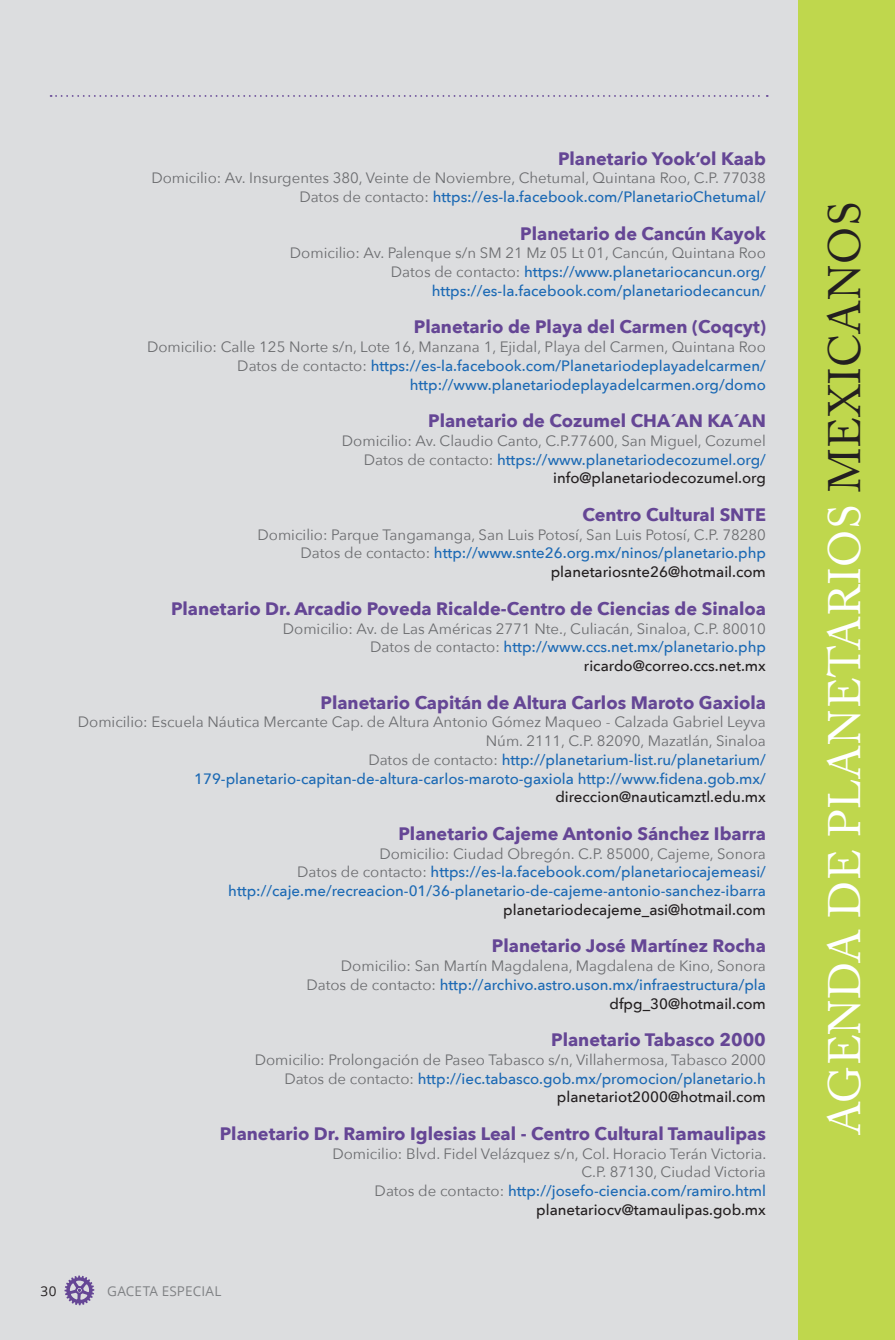
<style>
.page{position:relative;width:895px;height:1340px;background:#fff}
.page>*{position:absolute;margin:0;border:0;box-sizing:border-box;transform-origin:0 0}
.t1{font:45px "Adobe Caslon Pro";letter-spacing:.015em;color:#fff}
.t2{font:700 18px "Avenir Next";color:#654695}
.t3{font:15px/18.8px "Avenir Next";color:#6c6d70;text-align:right}
.t4{font:500 15px/18.8px "Avenir Next";color:#1b69b4;text-align:right}
.t5{font:500 15px "Avenir Next";color:#231f20}
.t6{font:13.5px "Open Sans";letter-spacing:.01em;color:#808285}
.t7{font:13.5px "Open Sans";color:#231f20}
.s1{font-weight:500;color:#1b69b4}
.s2{font-weight:400;color:#6c6d70}
.s3{font-weight:500;color:#231f20}
.s4{color:#231f20}
</style>
<div class="page">
<div style="left:0;top:0;width:841px;height:1340px;background:#dcdddf"></div>
<svg style="left:64px;top:1275px;width:30px;height:30px"></svg>
<div style="left:797px;top:0;width:97px;height:1340px;background:#bfd74d"></div>
<svg style="left:51px;top:95px;width:716px;height:2px"></svg>
<p class="t2" style="left:558px;top:143px;width:209px">Planetario Yook’ol Kaab</p>
<p class="t3" style="left:151px;top:168px;width:616px">Domicilio: Av. Insurgentes 380, Veinte de Noviembre, Chetumal, Quintana Roo, C.P. 77038<br>Datos de contacto: <span class="s1">https://es-la.facebook.com/PlanetarioChetumal/</span></p>
<p class="t2" style="left:520px;top:218px;width:247px">Planetario de Cancún Kayok</p>
<p class="t4" style="left:290px;top:243px;width:477px"><span class="s2">Domicilio: Av. Palenque s/n SM 21 Mz 05 Lt 01, Cancún, Quintana Roo<br>Datos de contacto:</span> https://www.planetariocancun.org/ https://es-la.facebook.com/planetariodecancun/</p>
<p class="t2" style="left:413px;top:311px;width:353px">Planetario de Playa del Carmen (Coqcyt)</p>
<p class="t4" style="left:147px;top:337px;width:620px"><span class="s2">Domicilio: Calle 125 Norte s/n, Lote 16, Manzana 1, Ejidal, Playa del Carmen, Quintana Roo<br>Datos de contacto:</span> https://es-la.facebook.com/Planetariodeplayadelcarmen/ http://www.planetariodeplayadelcarmen.org/domo</p>
<p class="t2" style="left:428px;top:405px;width:339px">Planetario de Cozumel CHA´AN KA´AN</p>
<p class="t3" style="left:342px;top:431px;width:425px">Domicilio: Av. Claudio Canto, C.P.77600, San Miguel, Cozumel<br>Datos de contacto: <span class="s1">https://www.planetariodecozumel.org/ </span><span class="s3">info@planetariodecozumel.org</span></p>
<p class="t2" style="left:582px;top:499px;width:185px">Centro Cultural SNTE</p>
<p class="t3" style="left:257px;top:524px;width:509px">Domicilio: Parque Tangamanga, San Luis Potosí, San Luis Potosí, C.P. 78280<br>Datos de contacto: <span class="s1">http://www.snte26.org.mx/ninos/planetario.php </span><span class="s3">planetariosnte26@hotmail.com</span></p>
<p class="t2" style="left:171px;top:593px;width:596px">Planetario Dr. Arcadio Poveda Ricalde-Centro de Ciencias de Sinaloa</p>
<p class="t3" style="left:283px;top:618px;width:484px">Domicilio: Av. de Las Américas 2771 Nte., Culiacán, Sinaloa, C.P. 80010<br>Datos de contacto: <span class="s1">http://www.ccs.net.mx/planetario.php </span><span class="s3">ricardo@correo.ccs.net.mx</span></p>
<p class="t2" style="left:320px;top:686px;width:446px">Planetario Capitán de Altura Carlos Maroto Gaxiola</p>
<p class="t3" style="left:78px;top:712px;width:689px">Domicilio: Escuela Náutica Mercante Cap. de Altura Antonio Gómez Maqueo - Calzada Gabriel Leyva Núm. 2111, C.P. 82090, Mazatlán, Sinaloa<br>Datos de contacto: <span class="s1">http://planetarium-list.ru/planetarium/ 179-planetario-capitan-de-altura-carlos-maroto-gaxiola http://www.fidena.gob.mx/</span></p>
<p class="t5" style="left:555px;top:784px;width:212px">direccion@nauticamztl.edu.mx</p>
<p class="t2" style="left:398px;top:818px;width:369px">Planetario Cajeme Antonio Sánchez Ibarra</p>
<p class="t4" style="left:228px;top:843px;width:539px"><span class="s2">Domicilio: Ciudad Obregón. C.P. 85000, Cajeme, Sonora<br>Datos de contacto:</span> https://es-la.facebook.com/planetariocajemeasi/ http://caje.me/recreacion-01/36-planetario-de-cajeme-antonio-sanchez-ibarra</p>
<p class="t5" style="left:503px;top:897px;width:264px">planetariodecajeme_asi@hotmail.com</p>
<p class="t2" style="left:491px;top:930px;width:275px">Planetario José Martínez Rocha</p>
<p class="t3" style="left:306px;top:956px;width:461px">Domicilio: San Martín Magdalena, Magdalena de Kino, Sonora<br>Datos de contacto: <span class="s1">http://archivo.astro.uson.mx/infraestructura/pla </span><span class="s3">dfpg_30@hotmail.com</span></p>
<p class="t2" style="left:551px;top:1024px;width:216px">Planetario Tabasco 2000</p>
<p class="t3" style="left:255px;top:1049px;width:512px">Domicilio: Prolongación de Paseo Tabasco s/n, Villahermosa, Tabasco 2000<br>Datos de contacto: <span class="s1">http://iec.tabasco.gob.mx/promocion/planetario.h </span><span class="s3">planetariot2000@hotmail.com</span></p>
<p class="t2" style="left:220px;top:1118px;width:547px">Planetario Dr. Ramiro Iglesias Leal - Centro Cultural Tamaulipas</p>
<p class="t3" style="left:332px;top:1143px;width:435px">Domicilio: Blvd. Fidel Velázquez s/n, Col. Horacio Terán Victoria.<br>C.P. 87130, Ciudad Victoria<br>Datos de contacto: <span class="s1">http://josefo-ciencia.com/ramiro.html </span><span class="s3">planetariocv@tamaulipas.gob.mx</span></p>
<p class="t7" style="left:41px;top:1281px;width:17px">30</p>
<p class="t6" style="left:107px;top:1281px;width:116px">GACETA ESPECIAL</p>
<h1 class="t1" style="left:817px;top:1135px;width:935px;rotate:-90deg">AGENDA DE PLANETARIOS <span class="s4">MEXICANOS</span></h1>
</div>
